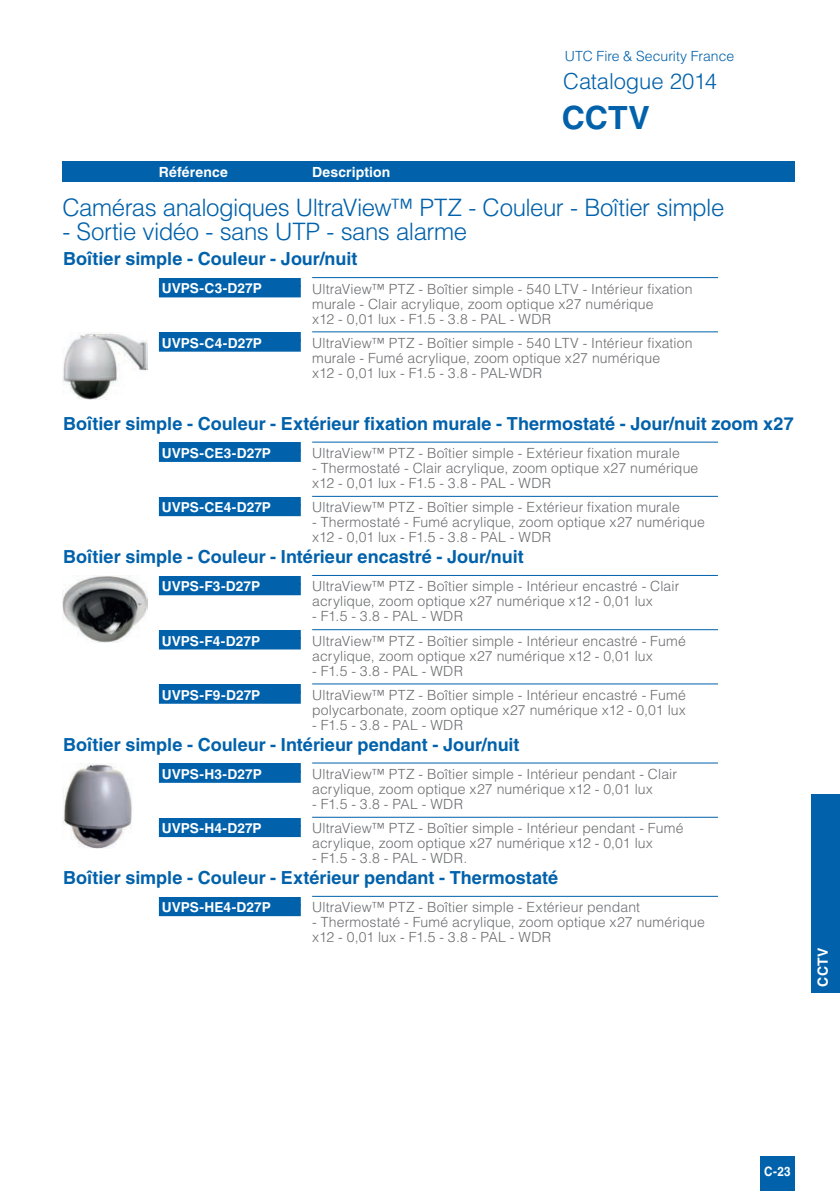
<style>
.page{position:relative;width:840px;height:1191px;background:#fff}
.page>*{position:absolute;margin:0;border:0;box-sizing:border-box;transform-origin:0 0}
.t1{font:700 32px "Helvetica LT Std";color:#0161aa}
._1_Title{font:300 24px "Helvetica LT Std";letter-spacing:-.02em;color:#0161aa}
.t2{font:300 22px "Helvetica LT Std";letter-spacing:-.005em;color:#0161aa}
._1_Subtitle{font:700 18px "Helvetica LT Std";letter-spacing:.005em;color:#0161aa}
._3_Description{font:300 14px/15px "Helvetica LT Std";letter-spacing:.01em;color:#6c6d70}
.t3{font:700 14px "Helvetica LT Std";letter-spacing:.01em;color:#fff}
.t4{font:300 14px "Helvetica LT Std";color:#0161aa}
._2_Reference{font:700 13.6px "Helvetica LT Std";color:#fff}
.t5{font:700 13px "Helvetica LT Std";color:#fff;scale:.9 1}
</style>
<div class="page">
<div style="left:62px;top:162px;width:732px;height:20px;background:#0161aa"></div>
<div style="left:760px;top:1157px;width:34px;height:34px;background:#0161aa"></div>
<div style="left:811px;top:794px;width:28px;height:198px;background:#0161aa"></div>
<svg style="left:159px;top:332px;width:141px;height:1px"></svg>
<svg style="left:159px;top:442px;width:141px;height:1px"></svg>
<svg style="left:159px;top:684px;width:141px;height:1px"></svg>
<svg style="left:159px;top:763px;width:141px;height:1px"></svg>
<div style="left:159px;top:278px;width:141px;height:9px;background:#0161aa"></div>
<div style="left:159px;top:285px;width:141px;height:12px;background:#0161aa"></div>
<hr style="left:312px;top:277px;width:405px;height:1px;background:#0161aa">
<img style="left:62px;top:332px;width:85px;height:67px">
<div style="left:159px;top:333px;width:141px;height:8px;background:#0161aa"></div>
<div style="left:159px;top:340px;width:141px;height:12px;background:#0161aa"></div>
<hr style="left:312px;top:331px;width:405px;height:1px;background:#0161aa">
<div style="left:159px;top:443px;width:141px;height:8px;background:#0161aa"></div>
<div style="left:159px;top:450px;width:141px;height:12px;background:#0161aa"></div>
<hr style="left:312px;top:442px;width:405px;height:1px;background:#0161aa">
<div style="left:159px;top:497px;width:141px;height:9px;background:#0161aa"></div>
<div style="left:159px;top:504px;width:141px;height:12px;background:#0161aa"></div>
<hr style="left:312px;top:496px;width:405px;height:1px;background:#0161aa">
<img style="left:62px;top:576px;width:85px;height:66px">
<div style="left:159px;top:576px;width:141px;height:9px;background:#0161aa"></div>
<div style="left:159px;top:583px;width:141px;height:12px;background:#0161aa"></div>
<hr style="left:312px;top:575px;width:405px;height:1px;background:#0161aa">
<div style="left:159px;top:630px;width:141px;height:9px;background:#0161aa"></div>
<div style="left:159px;top:637px;width:141px;height:12px;background:#0161aa"></div>
<hr style="left:312px;top:629px;width:405px;height:1px;background:#0161aa">
<div style="left:159px;top:685px;width:141px;height:8px;background:#0161aa"></div>
<div style="left:159px;top:691px;width:141px;height:12px;background:#0161aa"></div>
<hr style="left:312px;top:683px;width:405px;height:1px;background:#0161aa">
<img style="left:62px;top:763px;width:70px;height:85px">
<div style="left:159px;top:764px;width:141px;height:8px;background:#0161aa"></div>
<div style="left:159px;top:771px;width:141px;height:12px;background:#0161aa"></div>
<hr style="left:312px;top:762px;width:405px;height:1px;background:#0161aa">
<div style="left:159px;top:818px;width:141px;height:8px;background:#0161aa"></div>
<div style="left:159px;top:825px;width:141px;height:12px;background:#0161aa"></div>
<hr style="left:312px;top:817px;width:405px;height:1px;background:#0161aa">
<div style="left:159px;top:897px;width:141px;height:8px;background:#0161aa"></div>
<div style="left:159px;top:904px;width:141px;height:12px;background:#0161aa"></div>
<hr style="left:312px;top:896px;width:405px;height:1px;background:#0161aa">
<p class="t3" style="left:159px;top:163px;width:70px">Référence</p>
<p class="t3" style="left:312px;top:163px;width:80px">Description</p>
<p class="t4" style="left:564px;top:47px;width:171px">UTC Fire &amp; Security France</p>
<h3 class="t2" style="left:563px;top:67px;width:155px">Catalogue 2014</h3>
<h1 class="t1" style="left:561px;top:98px;width:89px">CCTV</h1>
<p class="_1_Title" style="left:62px;top:193px;width:663px">Caméras analogiques UltraView™ PTZ - Couleur - Boîtier simple</p>
<p class="_1_Title" style="left:62px;top:217px;width:406px">- Sortie vidéo - sans UTP - sans alarme</p>
<p class="_1_Subtitle" style="left:63px;top:248px;width:295px">Boîtier simple - Couleur - Jour/nuit</p>
<p class="_2_Reference" style="left:162px;top:280px;width:102px">UVPS-C3-D27P</p>
<p class="_3_Description" style="left:312px;top:281px;width:382px">UltraView™ PTZ - Boîtier simple - 540 LTV - Intérieur fixation murale - Clair acrylique, zoom optique x27 numérique<br>x12 - 0,01 lux - F1.5 - 3.8 - PAL - WDR</p>
<p class="_2_Reference" style="left:162px;top:334px;width:102px">UVPS-C4-D27P</p>
<p class="_3_Description" style="left:312px;top:335px;width:382px">UltraView™ PTZ - Boîtier simple - 540 LTV - Intérieur fixation murale - Fumé acrylique, zoom optique x27 numérique<br>x12 - 0,01 lux - F1.5 - 3.8 - PAL-WDR</p>
<p class="_1_Subtitle" style="left:63px;top:412px;width:731px">Boîtier simple - Couleur - Extérieur fixation murale - Thermostaté - Jour/nuit zoom x27</p>
<p class="_2_Reference" style="left:162px;top:445px;width:111px">UVPS-CE3-D27P</p>
<p class="_3_Description" style="left:312px;top:445px;width:369px">UltraView™ PTZ - Boîtier simple - Extérieur fixation murale</p>
<p class="_3_Description" style="left:312px;top:460px;width:387px">- Thermostaté - Clair acrylique, zoom optique x27 numérique x12 - 0,01 lux - F1.5 - 3.8 - PAL - WDR</p>
<p class="_2_Reference" style="left:162px;top:499px;width:111px">UVPS-CE4-D27P</p>
<p class="_3_Description" style="left:312px;top:500px;width:369px">UltraView™ PTZ - Boîtier simple - Extérieur fixation murale</p>
<p class="_3_Description" style="left:312px;top:515px;width:394px">- Thermostaté - Fumé acrylique, zoom optique x27 numérique x12 - 0,01 lux - F1.5 - 3.8 - PAL - WDR</p>
<p class="_1_Subtitle" style="left:63px;top:545px;width:461px">Boîtier simple - Couleur - Intérieur encastré - Jour/nuit</p>
<p class="_2_Reference" style="left:162px;top:578px;width:100px">UVPS-F3-D27P</p>
<p class="_3_Description" style="left:312px;top:579px;width:368px">UltraView™ PTZ - Boîtier simple - Intérieur encastré - Clair acrylique, zoom optique x27 numérique x12 - 0,01 lux</p>
<p class="_3_Description" style="left:312px;top:609px;width:152px">- F1.5 - 3.8 - PAL - WDR</p>
<p class="_2_Reference" style="left:162px;top:632px;width:100px">UVPS-F4-D27P</p>
<p class="_3_Description" style="left:312px;top:633px;width:375px">UltraView™ PTZ - Boîtier simple - Intérieur encastré - Fumé acrylique, zoom optique x27 numérique x12 - 0,01 lux</p>
<p class="_3_Description" style="left:312px;top:663px;width:152px">- F1.5 - 3.8 - PAL - WDR</p>
<p class="_2_Reference" style="left:162px;top:686px;width:100px">UVPS-F9-D27P</p>
<p class="_3_Description" style="left:312px;top:687px;width:375px">UltraView™ PTZ - Boîtier simple - Intérieur encastré - Fumé polycarbonate, zoom optique x27 numérique x12 - 0,01 lux</p>
<p class="_3_Description" style="left:312px;top:717px;width:152px">- F1.5 - 3.8 - PAL - WDR</p>
<p class="_1_Subtitle" style="left:63px;top:733px;width:457px">Boîtier simple - Couleur - Intérieur pendant - Jour/nuit</p>
<p class="_2_Reference" style="left:162px;top:765px;width:102px">UVPS-H3-D27P</p>
<p class="_3_Description" style="left:312px;top:766px;width:366px">UltraView™ PTZ - Boîtier simple - Intérieur pendant - Clair acrylique, zoom optique x27 numérique x12 - 0,01 lux</p>
<p class="_3_Description" style="left:312px;top:796px;width:152px">- F1.5 - 3.8 - PAL - WDR</p>
<p class="_2_Reference" style="left:162px;top:820px;width:101px">UVPS-H4-D27P</p>
<p class="_3_Description" style="left:312px;top:820px;width:372px">UltraView™ PTZ - Boîtier simple - Intérieur pendant - Fumé acrylique, zoom optique x27 numérique x12 - 0,01 lux</p>
<p class="_3_Description" style="left:312px;top:850px;width:157px">- F1.5 - 3.8 - PAL - WDR.</p>
<p class="_1_Subtitle" style="left:63px;top:866px;width:496px">Boîtier simple - Couleur - Extérieur pendant - Thermostaté</p>
<p class="_2_Reference" style="left:162px;top:899px;width:111px">UVPS-HE4-D27P</p>
<p class="_3_Description" style="left:312px;top:899px;width:329px">UltraView™ PTZ - Boîtier simple - Extérieur pendant</p>
<p class="_3_Description" style="left:312px;top:914px;width:394px">- Thermostaté - Fumé acrylique, zoom optique x27 numérique x12 - 0,01 lux - F1.5 - 3.8 - PAL - WDR</p>
<p class="t3" style="left:814px;top:986px;width:41px;rotate:-90deg">CCTV</p>
<p class="t5" style="left:763px;top:1163px;width:31px">C-23</p>
</div>
